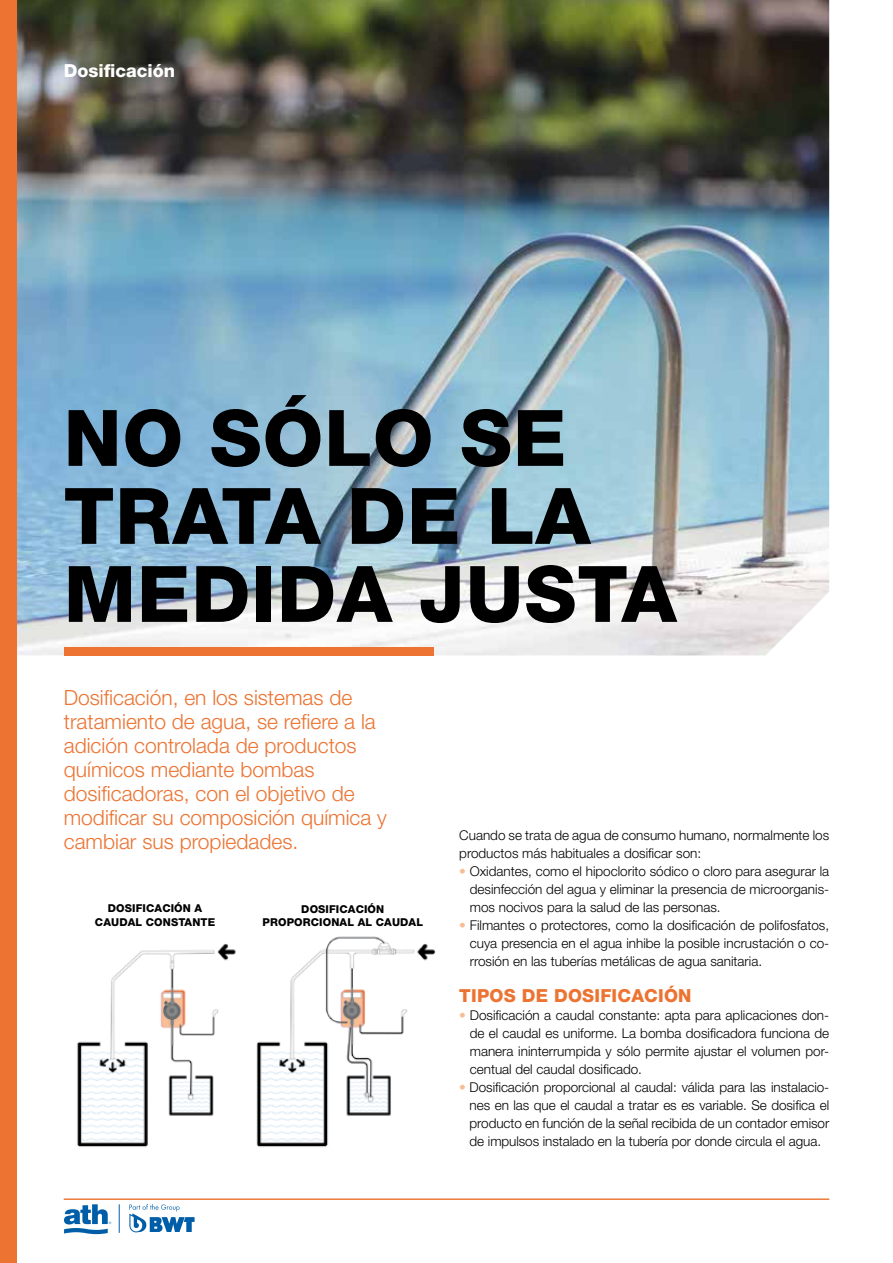
<style>
.page{position:relative;width:893px;height:1263px;background:#fff}
.page>*{position:absolute;margin:0;border:0;box-sizing:border-box;transform-origin:0 0}
.t1{font:800 78px "Helvetica Neue LT Std";color:#000}
.t2{font:300 21px/24px "Helvetica Neue LT Std";color:#ec7331}
.t3{font:800 18px "Helvetica Neue LT Std";color:#ec7331}
.t4{font:800 18px "Helvetica Neue LT Std";color:#fff}
.t5{font:300 13.5px/18px "Helvetica Neue LT Std";color:#000;text-align:justify}
.t6{font:800 10.8px/13px "Helvetica Neue LT Std";letter-spacing:.01em;color:#000;text-align:center}
.s1{color:#f8bd95}
</style>
<div class="page">
<div style="left:0;top:0;width:17px;height:1263px;background:#ec7331"></div>
<svg style="left:64px;top:1204px;width:47px;height:30px"></svg>
<svg style="left:119px;top:1204px;width:1px;height:29px"></svg>
<svg style="left:129px;top:1204px;width:66px;height:29px"></svg>
<img style="left:17px;top:0;width:812px;height:655px">
<hr style="left:64px;top:1199px;width:765px;height:1px;background:#ec7331">
<div style="left:64px;top:647px;width:370px;height:8px;background:#ec7331"></div>
<img style="left:77px;top:936px;width:359px;height:211px">
<h3 class="t4" style="left:64px;top:59px;width:113px">DOSIFICACIÓN</h3>
<h1 class="t1" style="left:64px;top:392px;width:202px">NO SÓLO</h1>
<h1 class="t1" style="left:460px;top:392px;width:52px">SE</h1>
<h1 class="t1" style="left:64px;top:470px;width:53px">TRATA</h1>
<h1 class="t1" style="left:347px;top:470px;width:236px">DE LA</h1>
<h1 class="t1" style="left:64px;top:548px;width:55px">MEDIDA</h1>
<h1 class="t1" style="left:418px;top:548px;width:100px">JUSTA</h1>
<h2 class="t2" style="left:64px;top:685px;width:325px">Dosificación, en los sistemas de tratamiento de agua, se refiere a la adición controlada de productos químicos mediante bombas dosificadoras, con el objetivo de modificar su composición química y cambiar sus propiedades.</h2>
<p class="t6" style="left:95px;top:902px;width:122px">DOSIFICACIÓN A<br>CAUDAL CONSTANTE</p>
<p class="t6" style="left:263px;top:902px;width:162px">DOSIFICACIÓN<br>PROPORCIONAL AL CAUDAL</p>
<p class="t5" style="left:459px;top:826px;width:371px">Cuando se trata de agua de consumo humano, normalmente los productos más habituales a dosificar son:</p>
<p class="t5" style="left:470px;top:862px;width:361px;text-indent:-11px"><span class="s1">•</span> Oxidantes, como el hipoclorito sódico o cloro para asegurar la desinfección del agua y eliminar la presencia de microorganis&shy;mos nocivos para la salud de las personas.</p>
<p class="t5" style="left:470px;top:916px;width:361px;text-indent:-11px"><span class="s1">•</span> Filmantes o protectores, como la dosificación de polifosfatos, cuya presencia en el agua inhibe la posible incrustación o co&shy;rrosión en las tuberías metálicas de agua sanitaria.</p>
<h3 class="t3" style="left:459px;top:985px;width:24px">TIPOS</h3>
<h3 class="t3" style="left:522px;top:985px;width:45px">DE DOSIFICACIÓN</h3>
<p class="t5" style="left:470px;top:1006px;width:361px;text-indent:-11px"><span class="s1">•</span> Dosificación a caudal constante: apta para aplicaciones don&shy;de el caudal es uniforme. La bomba dosificadora funciona de manera ininterrumpida y sólo permite ajustar el volumen por&shy;centual del caudal dosificado.</p>
<p class="t5" style="left:470px;top:1078px;width:361px;text-indent:-10px"><span class="s1">•</span> Dosificación proporcional al caudal: válida para las instalacio&shy;nes en las que el caudal a tratar es es variable. Se dosifica el producto en función de la señal recibida de un contador emisor de impulsos instalado en la tubería por donde circula el agua.</p>
</div>
